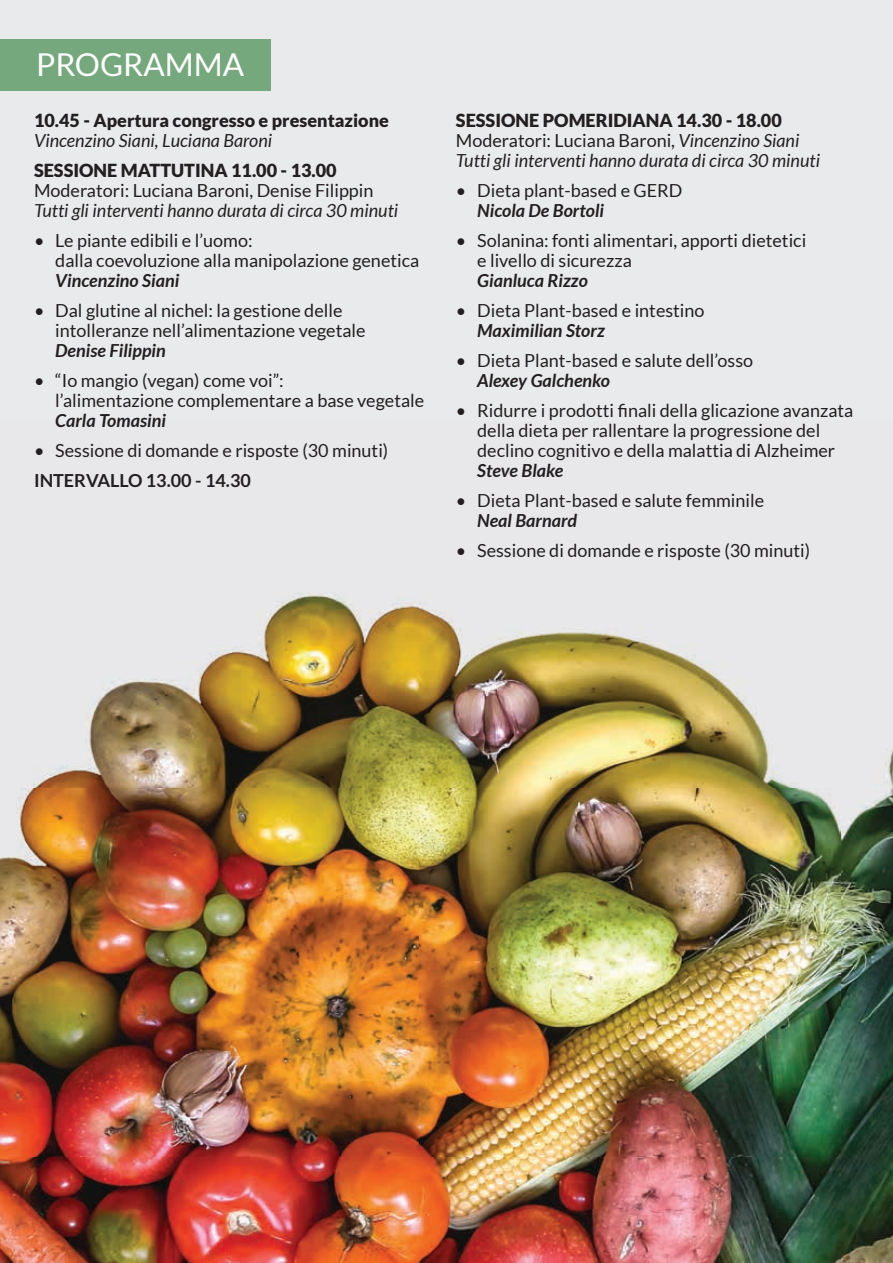
<style>
.page{position:relative;width:893px;height:1263px;background:#e9eaeb}
.page>*{position:absolute;margin:0;border:0;box-sizing:border-box;transform-origin:0 0}
.t1{font:31.5px "Lato";color:#fff}
.t2{font:18px/19.8px "Lato";color:#231f20}
.t3{font:italic 18px/19.8px "Lato";color:#231f20}
.t4{font:italic 700 18px "Lato";color:#231f20}
.t5{font:900 18px "Lato";color:#231f20}
.t6{font:700 18px "Lato";color:#231f20}
.s1{font-weight:900;font-style:normal}
.s2{font-style:normal}
</style>
<div class="page">
<img style="left:0;top:593px;width:893px;height:670px">
<div style="left:0;top:40px;width:270px;height:51px;background:#76a87d"></div>
<h1 class="t1" style="left:36px;top:47px;width:210px">PROGRAMMA</h1>
<p class="t5" style="left:34px;top:110px;width:356px">10.45 - Apertura congresso e presentazione</p>
<p class="t3" style="left:34px;top:131px;width:240px">Vincenzino Siani, Luciana Baroni</p>
<p class="t5" style="left:34px;top:160px;width:304px">SESSIONE MATTUTINA 11.00 - 13.00</p>
<p class="t2" style="left:34px;top:181px;width:341px">Moderatori: Luciana Baroni, Denise Filippin</p>
<p class="t3" style="left:34px;top:201px;width:366px">Tutti gli interventi hanno durata di circa 30 minuti</p>
<p class="t2" style="left:55px;top:231px;width:365px;text-indent:-21px">• Le piante edibili e l’uomo:<br>dalla coevoluzione alla manipolazione genetica</p>
<p class="t4" style="left:55px;top:270px;width:126px">Vincenzino Siani</p>
<p class="t2" style="left:55px;top:301px;width:312px;text-indent:-21px">• Dal glutine al nichel: la gestione delle intolleranze nell’alimentazione vegetale</p>
<p class="t4" style="left:55px;top:340px;width:112px">Denise Filippin</p>
<p class="t2" style="left:55px;top:370px;width:370px;text-indent:-21px">• “Io mangio (vegan) come voi”:<br>l’alimentazione complementare a base vegetale</p>
<p class="t4" style="left:55px;top:410px;width:112px">Carla Tomasini</p>
<p class="t2" style="left:34px;top:440px;width:356px">• Sessione di domande e risposte (30 minuti)</p>
<p class="t6" style="left:34px;top:470px;width:218px">INTERVALLO 13.00 - 14.30</p>
<p class="t3" style="left:456px;top:111px;width:366px"><span class="s1">SESSIONE POMERIDIANA 14.30 - 18.00<br></span><span class="s2">Moderatori: Luciana Baroni,</span> Vincenzino Siani<br>Tutti gli interventi hanno durata di circa 30 minuti</p>
<p class="t2" style="left:456px;top:180px;width:228px">• Dieta plant-based e GERD</p>
<p class="t4" style="left:477px;top:200px;width:128px">Nicola De Bortoli</p>
<p class="t2" style="left:477px;top:231px;width:331px;text-indent:-21px">• Solanina: fonti alimentari, apporti dietetici e livello di sicurezza</p>
<p class="t4" style="left:477px;top:270px;width:112px">Gianluca Rizzo</p>
<p class="t2" style="left:456px;top:300px;width:250px">• Dieta Plant-based e intestino</p>
<p class="t4" style="left:477px;top:320px;width:129px">Maximilian Storz</p>
<p class="t2" style="left:456px;top:351px;width:299px">• Dieta Plant-based e salute dell’osso</p>
<p class="t4" style="left:477px;top:370px;width:134px">Alexey Galchenko</p>
<p class="t2" style="left:477px;top:401px;width:378px;text-indent:-21px">• Ridurre i prodotti finali della glicazione avanzata della dieta per rallentare la progressione del declino cognitivo e della malattia di Alzheimer</p>
<p class="t4" style="left:477px;top:460px;width:88px">Steve Blake</p>
<p class="t2" style="left:456px;top:490px;width:310px">• Dieta Plant-based e salute femminile</p>
<p class="t4" style="left:477px;top:510px;width:101px">Neal Barnard</p>
<p class="t2" style="left:456px;top:540px;width:356px">• Sessione di domande e risposte (30 minuti)</p>
</div>
